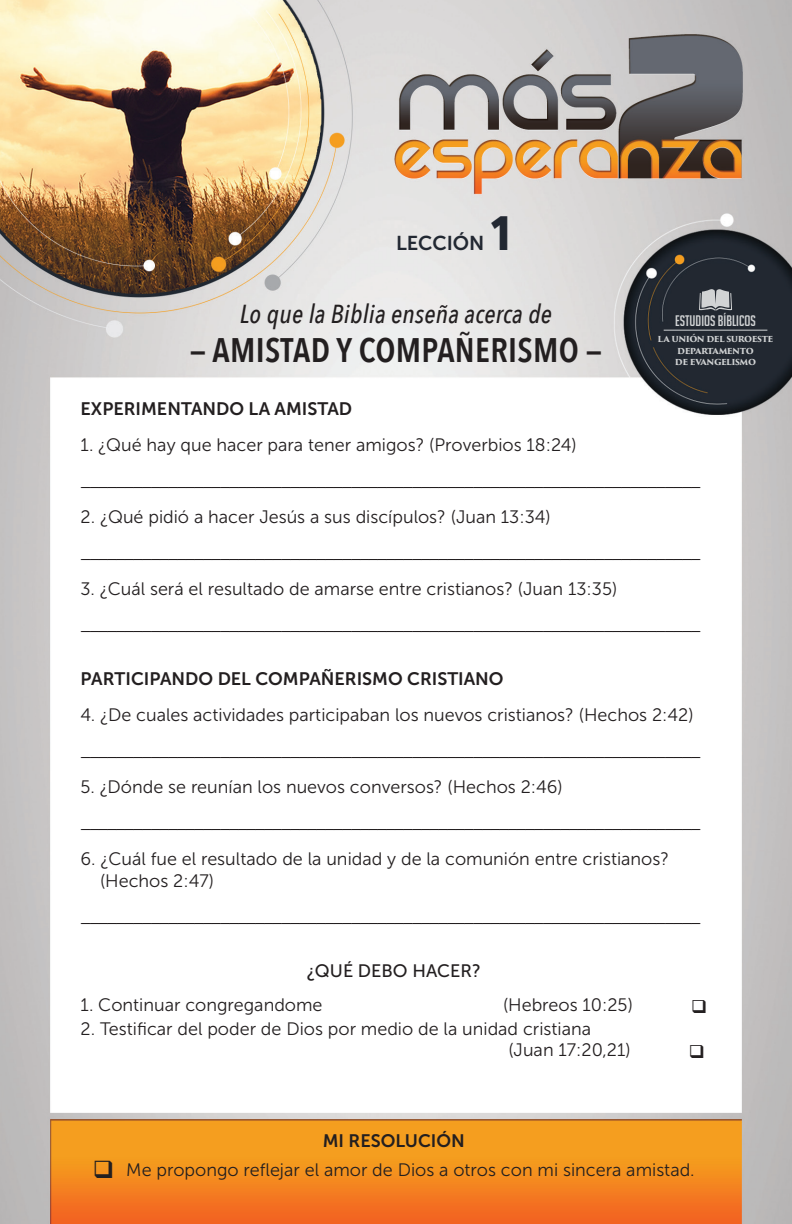
<style>
.page{position:relative;width:792px;height:1224px;background:#fff}
.page>*{position:absolute;margin:0;border:0;box-sizing:border-box;transform-origin:0 0}
.t1{font:700 48px "Avenir Next Condensed";color:#222832}
.t2{font:600 34px "Avenir Next Condensed";letter-spacing:.01em;color:#231f20}
.t3{font:italic 500 26px "Avenir Next Condensed";letter-spacing:.01em;color:#231f20}
.t4{font:20px "Museo Sans 700";color:#222832}
.t5{font:18px/36px "Museo Sans 300";color:#231f20}
.t6{font:18px "Museo Sans 700";color:#231f20}
.t7{font:18px "Museo Sans 500";color:#231f20}
.t8{font:15px "Big Noodle Titling";color:#d1d3d4}
.t9{font:700 9.4px/11.2px "Trajan Pro 3";letter-spacing:-.06em;color:#d1d3d4;text-align:center}
</style>
<div class="page">
<img style="left:0;top:0;width:792px;height:1224px">
<svg style="left:699px;top:289px;width:33px;height:21px"></svg>
<hr style="left:664px;top:330px;width:103px;height:1px;background:#d1d3d4">
<svg style="left:693px;top:1000px;width:13px;height:13px"></svg>
<svg style="left:690px;top:1045px;width:13px;height:13px"></svg>
<p class="t4" style="left:396px;top:232px;width:90px">LECCIÓN</p>
<h1 class="t1" style="left:489px;top:203px;width:27px">1</h1>
<h3 class="t3" style="left:240px;top:298px;width:314px">Lo que la Biblia enseña acerca de</h3>
<h2 class="t2" style="left:190px;top:321px;width:413px">— AMISTAD Y COMPAÑERISMO —</h2>
<p class="t8" style="left:675px;top:313px;width:82px">ESTUDIOS BÍBLICOS</p>
<p class="t9" style="left:658px;top:333px;width:117px">LA UNIÓN DEL SUROESTE<br>DEPARTAMENTO<br>DE EVANGELISMO</p>
<p class="t6" style="left:81px;top:399px;width:273px">EXPERIMENTANDO LA AMISTAD</p>
<p class="t5" style="left:81px;top:427px;width:622px">1. ¿Qué hay que hacer para tener amigos? (Proverbios 18:24) _______________________________________________________________________</p>
<p class="t5" style="left:81px;top:499px;width:622px">2. ¿Qué pidió a hacer Jesús a sus discípulos? (Juan 13:34) _______________________________________________________________________</p>
<p class="t5" style="left:81px;top:571px;width:622px">3. ¿Cuál será el resultado de amarse entre cristianos? (Juan 13:35) _______________________________________________________________________</p>
<p class="t6" style="left:81px;top:669px;width:424px">PARTICIPANDO DEL COMPAÑERISMO CRISTIANO</p>
<p class="t5" style="left:81px;top:697px;width:622px">4. ¿De cuales actividades participaban los nuevos cristianos? (Hechos 2:42) _______________________________________________________________________</p>
<p class="t5" style="left:81px;top:769px;width:622px">5. ¿Dónde se reunían los nuevos conversos? (Hechos 2:46) _______________________________________________________________________</p>
<p class="t5" style="left:100px;top:848px;width:571px;line-height:22px;text-indent:-19px">6. ¿Cuál fue el resultado de la unidad y de la comunión entre cristianos? (Hechos 2:47)</p>
<p class="t5" style="left:81px;top:899px;width:622px">_______________________________________________________________________</p>
<p class="t7" style="left:307px;top:961px;width:176px">¿QUÉ DEBO HACER?</p>
<p class="t5" style="left:81px;top:987px;width:243px">1. Continuar congregandome</p>
<p class="t5" style="left:503px;top:987px;width:131px">(Hebreos 10:25)</p>
<p class="t5" style="left:508px;top:1018px;width:124px;line-height:21.6px;text-indent:-428px">2. Testificar del poder de Dios por medio de la unidad cristiana (Juan 17:20,21)</p>
<p class="t6" style="left:323px;top:1131px;width:144px">MI RESOLUCIÓN</p>
<p class="t5" style="left:93px;top:1152px;width:603px">❑ Me propongo reflejar el amor de Dios a otros con mi sincera amistad.</p>
</div>
